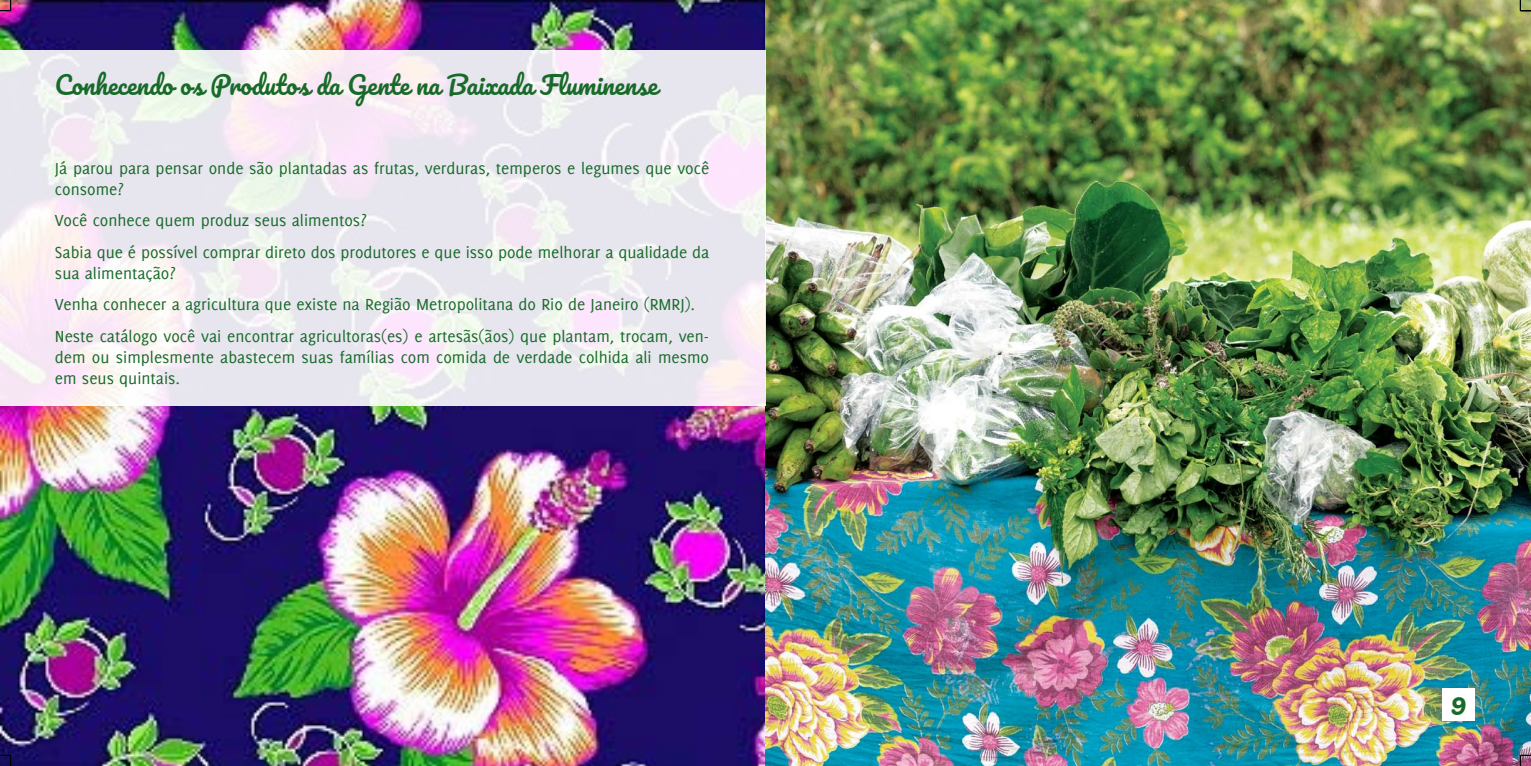
<style>
.page{position:relative;width:1531px;height:766px;background:#fff}
.page>*{position:absolute;margin:0;border:0;box-sizing:border-box;transform-origin:0 0}
.t1{font:30px "Pacifico";color:#186a29}
.t2{font:25px "Pacifico";color:#186a29}
.t3{font:17.5px/31.6px "Delicious";color:#186a29}
</style>
<div class="page">
<img style="left:0;top:0;width:1531px;height:765px">
<div style="left:1442px;top:688px;width:32px;height:32px;background:#fff"></div>
<svg style="left:0;top:50px;width:765px;height:356px;fill:#e8e6ef"></svg>
<svg style="left:0;top:0;width:11px;height:11px"></svg>
<svg style="left:0;top:754px;width:11px;height:11px"></svg>
<svg style="left:1519px;top:0;width:12px;height:11px"></svg>
<svg style="left:1519px;top:754px;width:12px;height:11px"></svg>
<h2 class="t2" style="left:55px;top:72px;width:604px">Conhecendo os Produtos da Gente na Baixada Fluminense</h2>
<p class="t3" style="left:55px;top:157px;width:656px;line-height:21px">Já parou para pensar onde são plantadas as frutas, verduras, temperos e legumes que você consome?</p>
<p class="t3" style="left:55px;top:204px;width:656px">Você conhece quem produz seus alimentos?<br>Sabia que é possível comprar direto dos produtores e que isso pode melhorar a qualidade da</p>
<p class="t3" style="left:55px;top:257px;width:656px">sua alimentação?<br>Venha conhecer a agricultura que existe na Região Metropolitana do Rio de Janeiro (RMRJ).<br>Neste catálogo você vai encontrar agricultoras(es) e artesãs(ãos) que plantam, trocam, ven-</p>
<p class="t3" style="left:55px;top:346px;width:656px;line-height:21px">dem ou simplesmente abastecem suas famílias com comida de verdade colhida ali mesmo em seus quintais.</p>
<h1 class="t1" style="left:1450px;top:686px;width:18px">9</h1>
</div>
